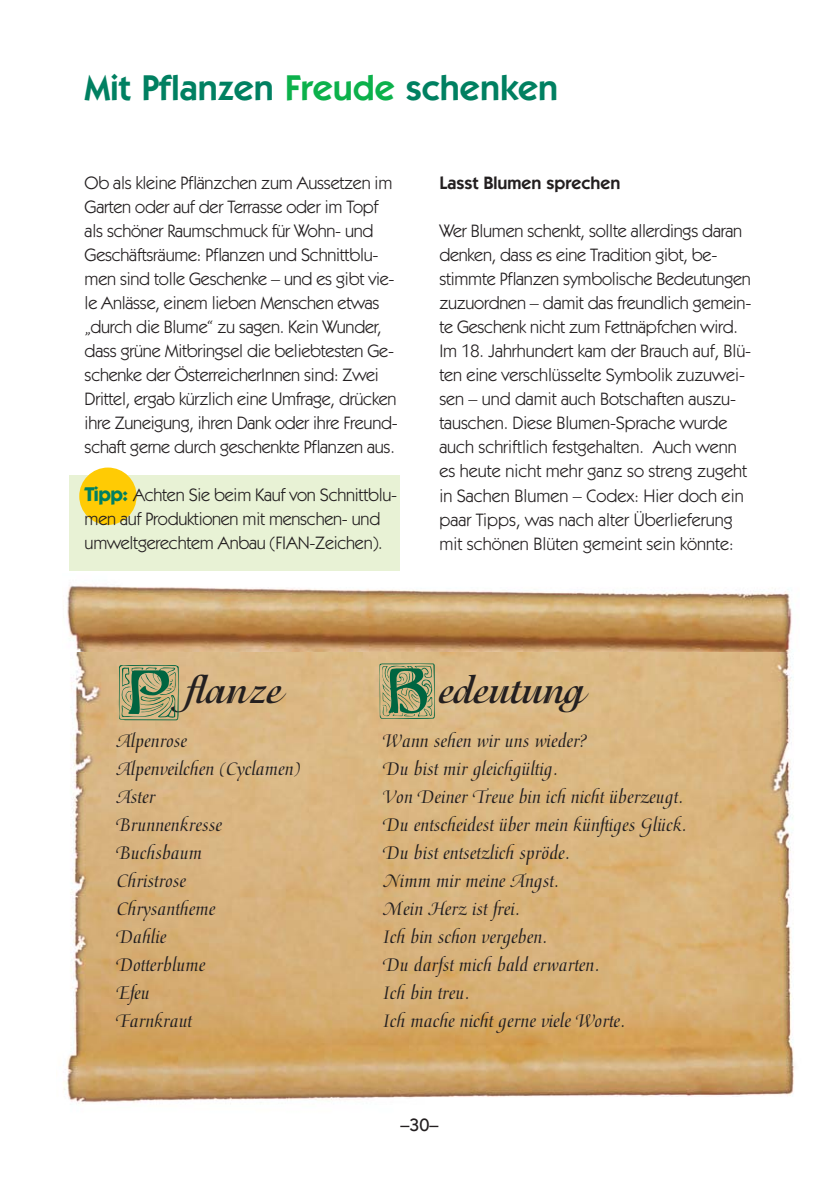
<style>
.page{position:relative;width:840px;height:1191px;background:#fff}
.page>*{position:absolute;margin:0;border:0;box-sizing:border-box;transform-origin:0 0}
.t1{font:600 36px "Itc Kabel";color:#008061}
.t2{font:700 36px "Isadora";color:#231f20}
.t3{font:20px "Medici Script";color:#231f20}
.t4{font:18px/24px "Itc Kabel";letter-spacing:-.015em;color:#231f20}
.t5{font:600 18px "Itc Kabel";color:#231f20}
.t6{font:500 18px "Itc Kabel";color:#231f20}
.s1{color:#0cb14b}
.s2{font-weight:700;font-size:20px;color:#008061}
.s3{font-family:"Ann Stone";font-weight:400;font-size:72px;color:#006541}
</style>
<div class="page">
<img style="left:67px;top:585px;width:725px;height:68px">
<div style="left:69px;top:475px;width:330px;height:95px;background:#e8f2d5"></div>
<img style="left:63px;top:653px;width:731px;height:451px">
<div style="left:79px;top:467px;width:57px;height:58px;background:#ffcb04;border-radius:50%"></div>
<h1 class="t1" style="left:85px;top:74px;width:475px">Mit Pflanzen <span class="s1">Freude</span> schenken</h1>
<p class="t4" style="left:85px;top:172px;width:314px">Ob als kleine Pflänzchen zum Aussetzen im Garten oder auf der Terrasse oder im Topf als schöner Raumschmuck für Wohn- und Geschäftsräume: Pflanzen und Schnittblu&shy;men sind tolle Geschenke – und es gibt vie&shy;le Anlässe, einem lieben Menschen etwas „durch die Blume“ zu sagen. Kein Wunder, dass grüne Mitbringsel die beliebtesten Ge&shy;schenke der ÖsterreicherInnen sind: Zwei Drittel, ergab kürzlich eine Umfrage, drücken ihre Zuneigung, ihren Dank oder ihre Freund&shy;schaft gerne durch geschenkte Pflanzen aus.</p>
<p class="t5" style="left:439px;top:177px;width:182px">Lasst Blumen sprechen</p>
<p class="t4" style="left:439px;top:220px;width:313px">Wer Blumen schenkt, sollte allerdings daran denken, dass es eine Tradition gibt, be&shy;stimmte Pflanzen symbolische Bedeutungen zuzuordnen – damit das freundlich gemein&shy;te Geschenk nicht zum Fettnäpfchen wird.<br>Im 18. Jahrhundert kam der Brauch auf, Blü&shy;ten eine verschlüsselte Symbolik zuzuwei&shy;sen – und damit auch Botschaften auszu&shy;tauschen. Diese Blumen-Sprache wurde auch schriftlich festgehalten. Auch wenn es heute nicht mehr ganz so streng zugeht in Sachen Blumen – Codex: Hier doch ein paar Tipps, was nach alter Überlieferung mit schönen Blüten gemeint sein könnte:</p>
<p class="t4" style="left:85px;top:484px;width:314px"><span class="s2">Tipp:</span> Achten Sie beim Kauf von Schnittblu&shy;men auf Produktionen mit menschen- und umweltgerechtem Anbau (FIAN-Zeichen).</p>
<h1 class="t2" style="left:116px;top:676px;width:167px"><span class="s3">P</span>flanze</h1>
<h1 class="t2" style="left:376px;top:676px;width:209px"><span class="s3">B</span>edeutung</h1>
<p class="t3" style="left:116px;top:732px;width:72px">Alpenrose</p>
<p class="t3" style="left:383px;top:732px;width:206px">Wann sehen wir uns wieder?</p>
<p class="t3" style="left:116px;top:760px;width:185px">Alpenveilchen (Cyclamen)</p>
<p class="t3" style="left:383px;top:760px;width:176px">Du bist mir gleichgültig.</p>
<p class="t3" style="left:116px;top:788px;width:40px">Aster</p>
<p class="t3" style="left:383px;top:788px;width:301px">Von Deiner Treue bin ich nicht überzeugt.</p>
<p class="t3" style="left:116px;top:816px;width:107px">Brunnenkresse</p>
<p class="t3" style="left:383px;top:816px;width:305px">Du entscheidest über mein künftiges Glück.</p>
<p class="t3" style="left:116px;top:844px;width:87px">Buchsbaum</p>
<p class="t3" style="left:383px;top:844px;width:188px">Du bist entsetzlich spröde.</p>
<p class="t3" style="left:116px;top:872px;width:71px">Christrose</p>
<p class="t3" style="left:383px;top:872px;width:177px">Nimm mir meine Angst.</p>
<p class="t3" style="left:116px;top:900px;width:100px">Chrysantheme</p>
<p class="t3" style="left:383px;top:900px;width:138px">Mein Herz ist frei.</p>
<p class="t3" style="left:116px;top:928px;width:51px">Dahlie</p>
<p class="t3" style="left:383px;top:928px;width:165px">Ich bin schon vergeben.</p>
<p class="t3" style="left:116px;top:956px;width:90px">Dotterblume</p>
<p class="t3" style="left:383px;top:956px;width:217px">Du darfst mich bald erwarten.</p>
<p class="t3" style="left:116px;top:984px;width:35px">Efeu</p>
<p class="t3" style="left:383px;top:984px;width:88px">Ich bin treu.</p>
<p class="t3" style="left:116px;top:1012px;width:77px">Farnkraut</p>
<p class="t3" style="left:383px;top:1012px;width:243px">Ich mache nicht gerne viele Worte.</p>
<p class="t6" style="left:400px;top:1117px;width:40px">–30–</p>
</div>
